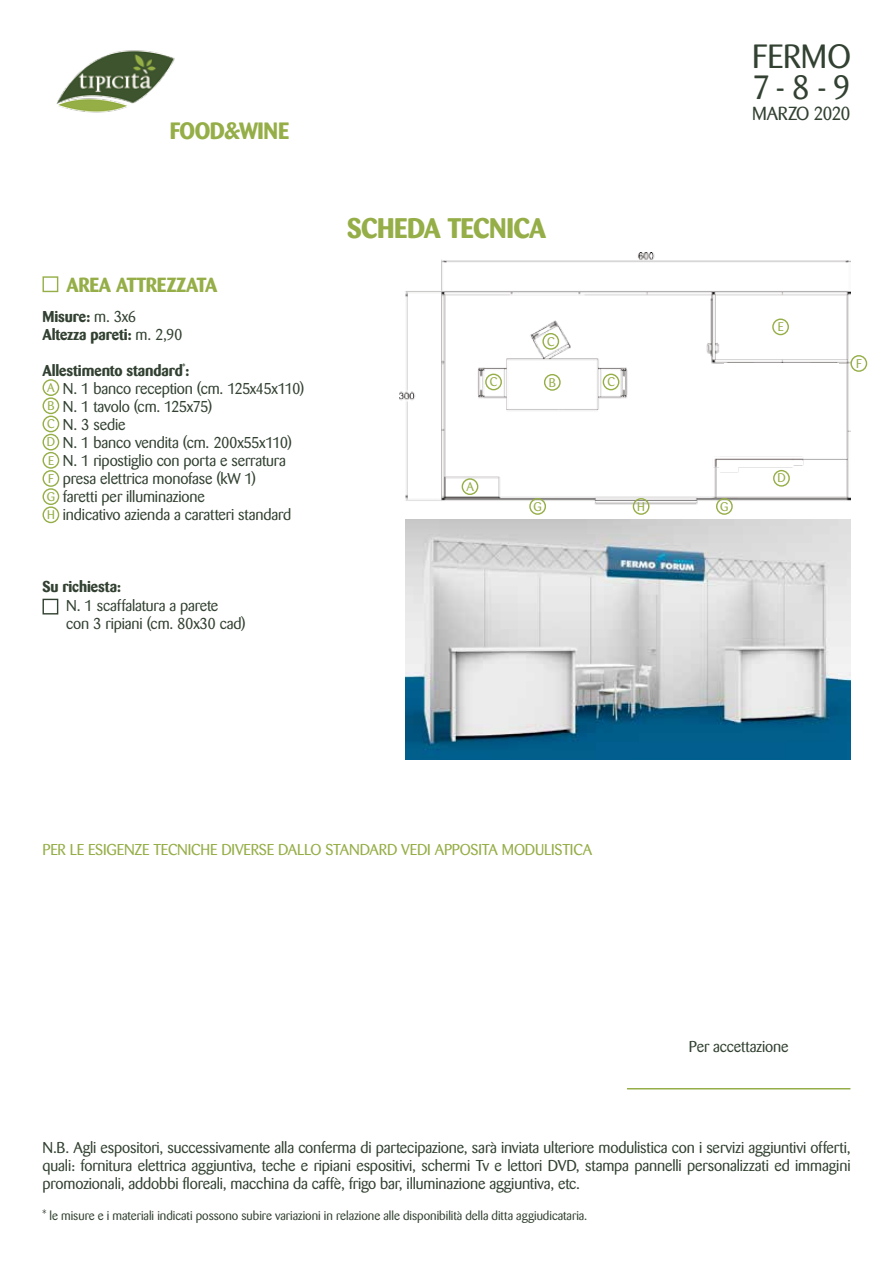
<style>
.page{position:relative;width:893px;height:1263px;background:#fff}
.page>*{position:absolute;margin:0;border:0;box-sizing:border-box;transform-origin:0 0}
.t1{font:32.1px/30.6px "BA12";letter-spacing:.01em;color:#324131}
.t2{font:700 27px "BA12";letter-spacing:-.005em;color:#95ae47}
.t3{font:700 22.5px "BA12";color:#95ae47}
.t4{font:700 19.5px "BA12";color:#95ae47}
.t5{font:18px "BA12";letter-spacing:-.04em;color:#324131}
.t6{font:15px/18px "BA12";letter-spacing:.005em;color:#324131}
.t7{font:15px "BA12";color:#95ae47}
.t8{font:700 15px/18px "BA12";letter-spacing:.005em;color:#324131}
.t9{font:12px "BA12";letter-spacing:.01em;color:#324131}
.t10{font:12px "BA12";color:#95ae47}
.s1{font-weight:400}
.s2{font-weight:700}
</style>
<div class="page">
<hr style="left:627px;top:1088px;width:223px;height:1px;background:#95ae47">
<img style="left:56px;top:50px;width:119px;height:63px">
<div style="left:43px;top:276px;width:15px;height:16px;border:1px solid #95ae47"></div>
<img style="left:399px;top:253px;width:451px;height:259px">
<img style="left:406px;top:519px;width:444px;height:240px">
<div style="left:462px;top:478px;width:16px;height:17px;border:1px solid #95ae47;border-radius:50%"></div>
<div style="left:43px;top:379px;width:16px;height:17px;border:1px solid #95ae47;border-radius:50%"></div>
<div style="left:633px;top:498px;width:16px;height:17px;border:1px solid #95ae47;border-radius:50%"></div>
<div style="left:43px;top:506px;width:16px;height:17px;border:1px solid #95ae47;border-radius:50%"></div>
<div style="left:485px;top:374px;width:17px;height:16px;border:1px solid #95ae47;border-radius:50%"></div>
<div style="left:603px;top:374px;width:16px;height:16px;border:1px solid #95ae47;border-radius:50%"></div>
<div style="left:43px;top:416px;width:16px;height:16px;border:1px solid #95ae47;border-radius:50%"></div>
<div style="left:542px;top:333px;width:17px;height:17px;border:1px solid #95ae47;border-radius:50%"></div>
<div style="left:716px;top:498px;width:17px;height:17px;border:1px solid #95ae47;border-radius:50%"></div>
<div style="left:529px;top:498px;width:17px;height:17px;border:1px solid #95ae47;border-radius:50%"></div>
<div style="left:43px;top:488px;width:16px;height:17px;border:1px solid #95ae47;border-radius:50%"></div>
<div style="left:544px;top:374px;width:17px;height:17px;border:1px solid #95ae47;border-radius:50%"></div>
<div style="left:43px;top:397px;width:16px;height:17px;border:1px solid #95ae47;border-radius:50%"></div>
<div style="left:773px;top:470px;width:17px;height:17px;border:1px solid #95ae47;border-radius:50%"></div>
<div style="left:43px;top:434px;width:16px;height:16px;border:1px solid #95ae47;border-radius:50%"></div>
<div style="left:772px;top:318px;width:17px;height:17px;border:1px solid #95ae47;border-radius:50%"></div>
<div style="left:43px;top:452px;width:16px;height:17px;border:1px solid #95ae47;border-radius:50%"></div>
<div style="left:850px;top:355px;width:17px;height:17px;border:1px solid #95ae47;border-radius:50%"></div>
<div style="left:43px;top:470px;width:16px;height:17px;border:1px solid #95ae47;border-radius:50%"></div>
<div style="left:724px;top:363px;width:114px;height:25px;background:#fff"></div>
<div style="left:43px;top:599px;width:15px;height:15px;border:1px solid #324131"></div>
<h3 class="t3" style="left:170px;top:117px;width:121px">FOOD&amp;WINE</h3>
<h3 class="t4" style="left:67px;top:272px;width:152px">AREA ATTREZZATA</h3>
<p class="t8" style="left:43px;top:307px;width:141px">Misure: <span class="s1">m. 3x6<br></span>Altezza pareti: <span class="s1">m. 2,90</span></p>
<p class="t6" style="left:63px;top:361px;width:243px;text-indent:-20px"><span class="s2">Allestimento standard</span><sup>*</sup><span class="s2">:<br></span>N. 1 banco reception (cm. 125x45x110)<br>N. 1 tavolo (cm. 125x75)<br>N. 3 sedie<br>N. 1 banco vendita (cm. 200x55x110)<br>N. 1 ripostiglio con porta e serratura presa elettrica monofase (kW 1)<br>faretti per illuminazione<br>indicativo azienda a caratteri standard</p>
<p class="t10" style="left:47px;top:380px;width:9px">A</p>
<p class="t10" style="left:47px;top:398px;width:9px">B</p>
<p class="t10" style="left:47px;top:417px;width:9px">C</p>
<p class="t10" style="left:47px;top:435px;width:10px">D</p>
<p class="t10" style="left:48px;top:453px;width:7px">E</p>
<p class="t10" style="left:48px;top:471px;width:7px">F</p>
<p class="t10" style="left:47px;top:489px;width:10px">G</p>
<p class="t10" style="left:47px;top:507px;width:9px">H</p>
<p class="t8" style="left:43px;top:577px;width:80px">Su richiesta:</p>
<p class="t6" style="left:66px;top:596px;width:181px">N. 1 scaffalatura a parete<br>con 3 ripiani (cm. 80x30 cad)</p>
<h1 class="t1" style="left:752px;top:41px;width:100px">FERMO<br>7-8-9</h1>
<p class="t5" style="left:752px;top:103px;width:100px">MARZO 2020</p>
<h2 class="t2" style="left:347px;top:212px;width:200px">SCHEDA TECNICA</h2>
<p class="t10" style="left:547px;top:334px;width:9px">C</p>
<p class="t10" style="left:490px;top:375px;width:9px">C</p>
<p class="t10" style="left:607px;top:375px;width:9px">C</p>
<p class="t10" style="left:549px;top:375px;width:9px">B</p>
<p class="t10" style="left:466px;top:479px;width:9px">A</p>
<p class="t10" style="left:534px;top:499px;width:10px">G</p>
<p class="t10" style="left:720px;top:499px;width:10px">G</p>
<p class="t10" style="left:637px;top:499px;width:9px">H</p>
<p class="t10" style="left:778px;top:320px;width:7px">E</p>
<p class="t10" style="left:777px;top:471px;width:10px">D</p>
<p class="t10" style="left:856px;top:356px;width:7px">F</p>
<p class="t7" style="left:43px;top:840px;width:551px">PER LE ESIGENZE TECNICHE DIVERSE DALLO STANDARD VEDI APPOSITA MODULISTICA</p>
<p class="t6" style="left:689px;top:1038px;width:101px">Per accettazione</p>
<p class="t6" style="left:43px;top:1139px;width:809px;text-align:justify">N.B. Agli espositori, successivamente alla conferma di partecipazione, sarà inviata ulteriore modulistica con i servizi aggiuntivi offerti, quali: fornitura elettrica aggiuntiva, teche e ripiani espositivi, schermi Tv e lettori DVD, stampa pannelli personalizzati ed immagini promozionali, addobbi floreali, macchina da caffè, frigo bar, illuminazione aggiuntiva, etc.</p>
<p class="t9" style="left:43px;top:1209px;width:546px">* le misure e i materiali indicati possono subire variazioni in relazione alle disponibilità della ditta aggiudicataria.</p>
</div>
